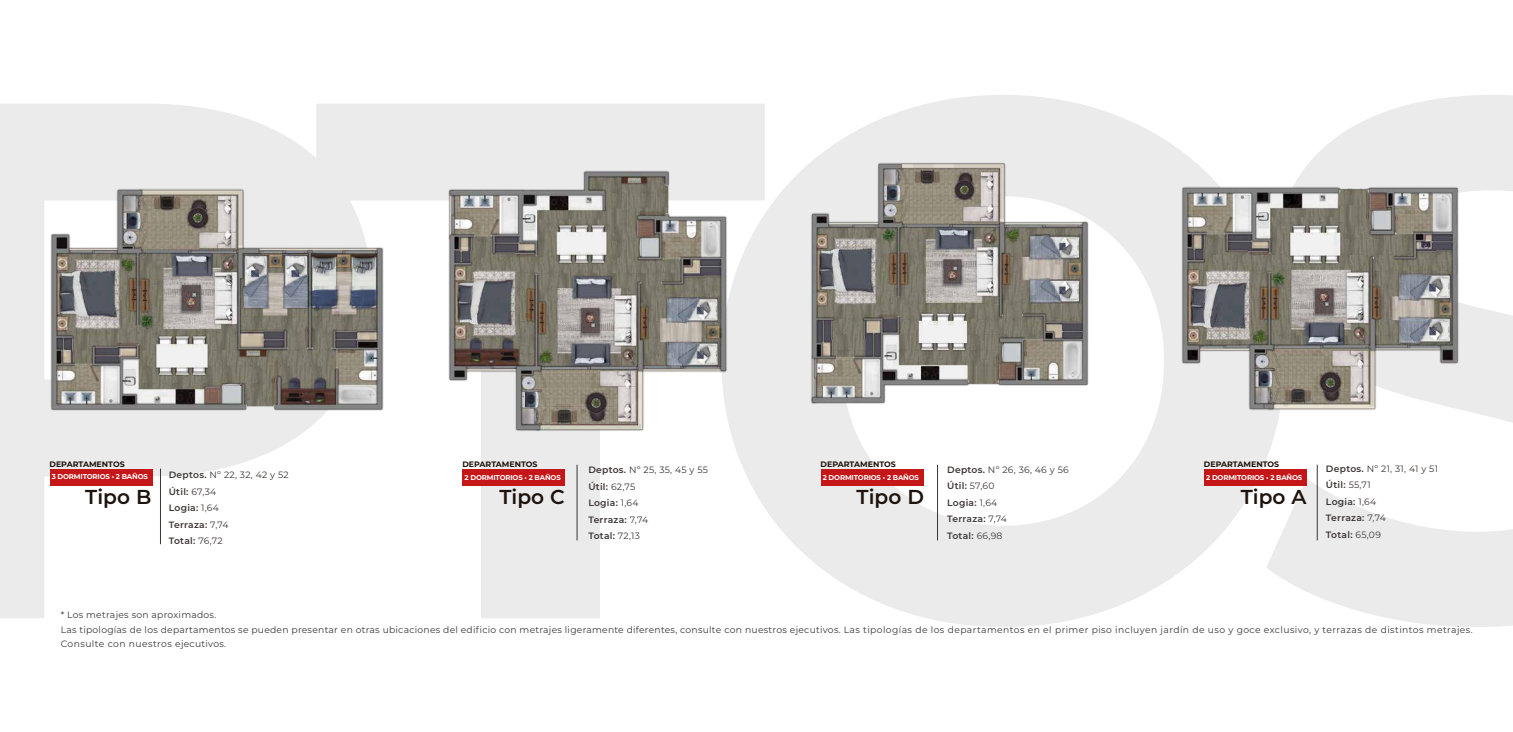
<style>
.page{position:relative;width:1513px;height:732px;background:#fff}
.page>*{position:absolute;margin:0;border:0;box-sizing:border-box;transform-origin:0 0}
.t1{font:600 20.12px "Montserrat";letter-spacing:.005em;color:#1d120c}
.t2{font:9.19px/14.3px "Montserrat";letter-spacing:.03em;color:#383736}
.t3{font:600 9.19px/16.5px "Montserrat";letter-spacing:.03em;color:#3a3634}
.t4{font:700 7.88px "Montserrat";color:#1d120c}
.t5{font:700 7px "Montserrat";letter-spacing:-.02em;color:#fff}
.s1{font-weight:400}
</style>
<div class="page">
<img style="left:1181px;top:186px;width:278px;height:225px">
<img style="left:448px;top:170px;width:279px;height:261px">
<img style="left:811px;top:162px;width:278px;height:242px">
<hr style="left:577px;top:465px;width:1px;height:75px;background:#3a3634">
<div style="left:462px;top:469px;width:103px;height:16px;background:#c51618"></div>
<hr style="left:937px;top:465px;width:1px;height:75px;background:#3a3634">
<div style="left:821px;top:469px;width:103px;height:16px;background:#c51618"></div>
<hr style="left:1317px;top:465px;width:1px;height:75px;background:#3a3634">
<div style="left:1204px;top:469px;width:103px;height:16px;background:#c51618"></div>
<img style="left:50px;top:188px;width:334px;height:223px">
<hr style="left:160px;top:468px;width:1px;height:76px;background:#3a3634">
<div style="left:50px;top:469px;width:102px;height:16px;background:#c51618"></div>
<p class="t4" style="left:50px;top:458px;width:77px">DEPARTAMENTOS</p>
<p class="t5" style="left:52px;top:472px;width:98px">3 DORMITORIOS • 2 BAÑOS</p>
<h1 class="t1" style="left:85px;top:483px;width:68px">Tipo B</h1>
<p class="t3" style="left:169px;top:466px;width:122px">Deptos. <span class="s1">Nº 22, 32, 42 y 52<br></span>Útil: <span class="s1">67,34<br></span>Logia: <span class="s1">1,64<br></span>Terraza: <span class="s1">7,74<br></span>Total: <span class="s1">76,72</span></p>
<p class="t4" style="left:462px;top:459px;width:77px">DEPARTAMENTOS</p>
<p class="t5" style="left:465px;top:472px;width:98px">2 DORMITORIOS • 2 BAÑOS</p>
<h1 class="t1" style="left:499px;top:483px;width:67px">Tipo C</h1>
<p class="t3" style="left:588px;top:461px;width:121px">Deptos. <span class="s1">Nº 25, 35, 45 y 55<br></span>Útil: <span class="s1">62,75<br></span>Logia: <span class="s1">1,64<br></span>Terraza: <span class="s1">7,74<br></span>Total: <span class="s1">72,13</span></p>
<p class="t4" style="left:821px;top:459px;width:77px">DEPARTAMENTOS</p>
<p class="t5" style="left:823px;top:472px;width:98px">2 DORMITORIOS • 2 BAÑOS</p>
<h1 class="t1" style="left:857px;top:483px;width:69px">Tipo D</h1>
<p class="t3" style="left:947px;top:460px;width:123px">Deptos. <span class="s1">Nº 26, 36, 46 y 56<br></span>Útil: <span class="s1">57,60<br></span>Logia: <span class="s1">1,64<br></span>Terraza: <span class="s1">7,74<br></span>Total: <span class="s1">66,98</span></p>
<p class="t4" style="left:1204px;top:459px;width:77px">DEPARTAMENTOS</p>
<p class="t5" style="left:1206px;top:472px;width:98px">2 DORMITORIOS • 2 BAÑOS</p>
<h1 class="t1" style="left:1241px;top:482px;width:67px">Tipo A</h1>
<p class="t3" style="left:1326px;top:459px;width:114px">Deptos. <span class="s1">Nº 21, 31, 41 y 51<br></span>Útil: <span class="s1">55,71<br></span>Logia: <span class="s1">1,64<br></span>Terraza: <span class="s1">7,74<br></span>Total: <span class="s1">65,09</span></p>
<p class="t2" style="left:61px;top:607px;width:1414px">* Los metrajes son aproximados.<br>Las tipologías de los departamentos se pueden presentar en otras ubicaciones del edificio con metrajes ligeramente diferentes, consulte con nuestros ejecutivos. Las tipologías de los departamentos en el primer piso incluyen jardín de uso y goce exclusivo, y terrazas de distintos metrajes.<br>Consulte con nuestros ejecutivos.</p>
</div>
